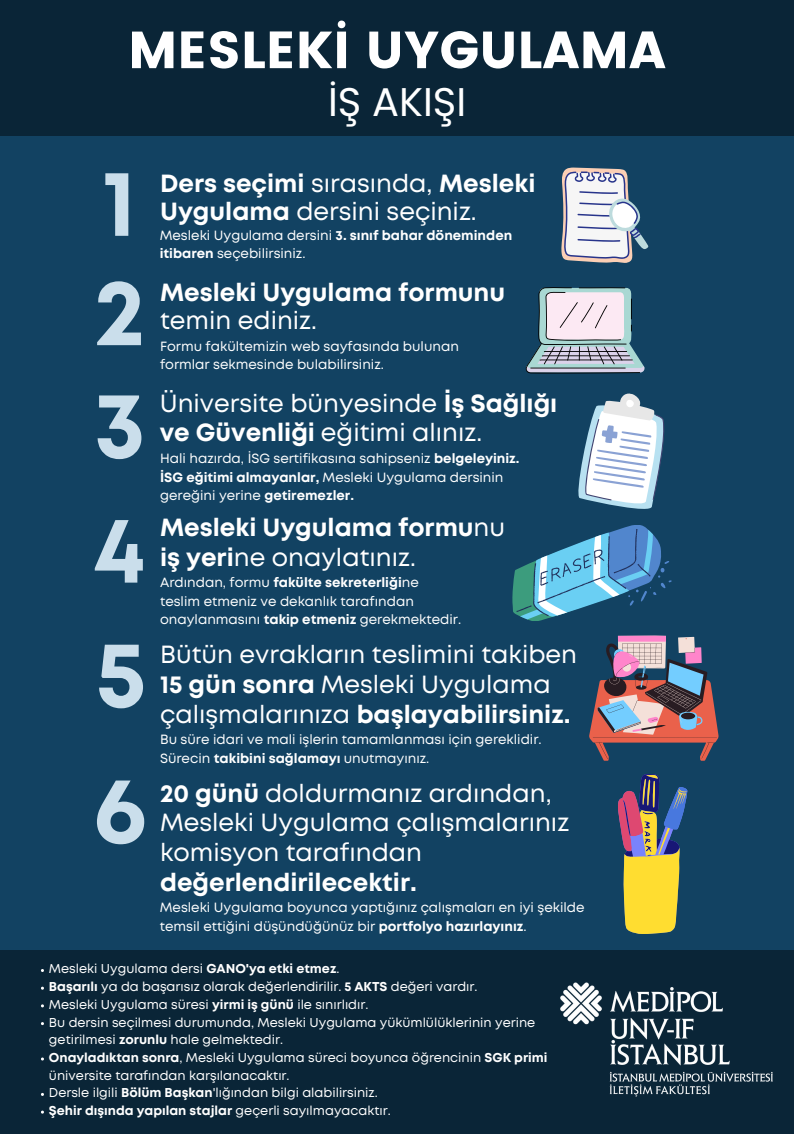
<style>
.page{position:relative;width:794px;height:1134px;background:#124262}
.page>*{position:absolute;margin:0;border:0;box-sizing:border-box;transform-origin:0 0}
.t1{font:700 94.04px "Mont";color:#cadeeb}
.t2{font:52.12px "Poppins";color:#fff}
.t3{font:40px "Poppins";color:#fff}
.t4{font:24.8px/29.6px "Mont";color:#fff}
.t5{font:700 24.8px/29.7px "Mont";color:#fff}
.t6{font:13.36px/18.6px "Mont";color:#fff}
.t7{font:700 13.36px "Mont";color:#fff}
.t8{font:12.8px/17.7px "Mont";color:#fff}
.t9{font:700 12.8px "Mont";color:#fff}
.s1{font-weight:400}
.s2{font-weight:700}
</style>
<div class="page">
<div style="left:0;top:950px;width:794px;height:184px;background:#0a2537"></div>
<div style="left:0;top:0;width:794px;height:136px;background:#0a2537"></div>
<svg style="left:578px;top:393px;width:87px;height:116px"></svg>
<svg style="left:618px;top:774px;width:69px;height:160px"></svg>
<svg style="left:589px;top:635px;width:129px;height:126px"></svg>
<svg style="left:512px;top:525px;width:160px;height:96px"></svg>
<img style="left:561px;top:982px;width:212px;height:115px">
<svg style="left:525px;top:287px;width:120px;height:87px"></svg>
<svg style="left:561px;top:168px;width:87px;height:95px"></svg>
<p class="t2" style="left:128px;top:20px;width:539px">MESLEKİ UYGULAMA</p>
<p class="t3" style="left:328px;top:74px;width:140px">İŞ AKIŞI</p>
<p class="t1" style="left:102px;top:168px;width:35px">1</p>
<p class="t1" style="left:94px;top:277px;width:53px">2</p>
<p class="t1" style="left:94px;top:390px;width:53px">3</p>
<p class="t1" style="left:93px;top:514px;width:54px">4</p>
<p class="t1" style="left:95px;top:639px;width:53px">5</p>
<p class="t1" style="left:93px;top:775px;width:55px">6</p>
<p class="t5" style="left:160px;top:172px;width:377px;line-height:27.8px">Ders seçimi <span class="s1">sırasında,</span> Mesleki<br>Uygulama <span class="s1">dersini seçiniz.</span></p>
<p class="t6" style="left:160px;top:227px;width:354px">Mesleki Uygulama dersini <span class="s2">3. sınıf bahar döneminden</span></p>
<p class="t6" style="left:160px;top:245px;width:147px"><span class="s2">itibaren</span> seçebilirsiniz.</p>
<p class="t5" style="left:160px;top:280px;width:347px;line-height:28px">Mesleki Uygulama formunu <span class="s1">temin ediniz.</span></p>
<p class="t6" style="left:160px;top:338px;width:300px">Formu fakültemizin web sayfasında bulunan</p>
<p class="t6" style="left:160px;top:356px;width:225px">formlar sekmesinde bulabilirsiniz.</p>
<p class="t4" style="left:160px;top:390px;width:399px">Üniversite bünyesinde <span class="s2">İş Sağlığı</span></p>
<p class="t4" style="left:160px;top:420px;width:324px"><span class="s2">ve Güvenliği</span> eğitimi alınız.</p>
<p class="t6" style="left:160px;top:450px;width:361px">Hali hazırda, İSG sertifikasına sahipseniz <span class="s2">belgeleyiniz.</span></p>
<p class="t6" style="left:160px;top:469px;width:345px"><span class="s2">İSG eğitimi almayanlar,</span> Mesleki Uygulama dersinin gereğini yerine <span class="s2">getiremezler.</span></p>
<p class="t5" style="left:160px;top:514px;width:347px">Mesleki Uygulama formu<span class="s1">nu</span></p>
<p class="t4" style="left:160px;top:544px;width:257px"><span class="s2">iş yeri</span>ne onaylatınız.</p>
<p class="t7" style="left:160px;top:578px;width:260px"><span class="s1">Ardından, formu</span> fakülte sekreterliği<span class="s1">ne</span></p>
<p class="t6" style="left:160px;top:593px;width:255px">teslim etmeniz ve dekanlık tarafından</p>
<p class="t6" style="left:160px;top:611px;width:303px">onaylanmasını <span class="s2">takip etmeniz</span> gerekmektedir.</p>
<p class="t4" style="left:160px;top:642px;width:419px">Bütün evrakların teslimini takiben</p>
<p class="t4" style="left:160px;top:671px;width:412px"><span class="s2">15 gün sonra</span> Mesleki Uygulama çalışmalarınıza <span class="s2">başlayabilirsiniz.</span></p>
<p class="t6" style="left:160px;top:731px;width:383px">Bu süre idari ve mali işlerin tamamlanması için gereklidir.<br>Sürecin <span class="s2">takibini sağlamayı</span> unutmayınız.</p>
<p class="t4" style="left:160px;top:780px;width:393px"><span class="s2">20 günü</span> doldurmanız ardından,</p>
<p class="t4" style="left:160px;top:810px;width:411px">Mesleki Uygulama çalışmalarınız</p>
<p class="t5" style="left:160px;top:839px;width:263px"><span class="s1">komisyon tarafından </span>değerlendirilecektir.</p>
<p class="t6" style="left:160px;top:900px;width:426px">Mesleki Uygulama boyunca yaptığınız çalışmaları en iyi şekilde temsil ettiğini düşündüğünüz bir <span class="s2">portfolyo hazırlayınız</span>.</p>
<p class="t8" style="left:49px;top:961px;width:292px">Mesleki Uygulama dersi <span class="s2">GANO'ya etki etmez</span>.</p>
<p class="t8" style="left:49px;top:979px;width:430px"><span class="s2">Başarılı</span> ya da başarısız olarak değerlendirilir. <span class="s2">5 AKTS</span> değeri vardır.</p>
<p class="t8" style="left:49px;top:997px;width:321px">Mesleki Uygulama süresi <span class="s2">yirmi iş günü</span> ile sınırlıdır.</p>
<p class="t8" style="left:49px;top:1014px;width:488px">Bu dersin seçilmesi durumunda, Mesleki Uygulama yükümlülüklerinin yerine getirilmesi <span class="s2">zorunlu</span> hale gelmektedir.</p>
<p class="t8" style="left:49px;top:1050px;width:500px"><span class="s2">Onayladıktan sonra</span>, Mesleki Uygulama süreci boyunca öğrencinin <span class="s2">SGK primi </span>üniversite tarafından karşılanacaktır.</p>
<p class="t8" style="left:49px;top:1085px;width:330px">Dersle ilgili <span class="s2">Bölüm Başkan</span>'lığından bilgi alabilirsiniz.</p>
<p class="t9" style="left:49px;top:1106px;width:343px">Şehir dışında yapılan stajlar <span class="s1">geçerli sayılmayacaktır.</span></p>
</div>
